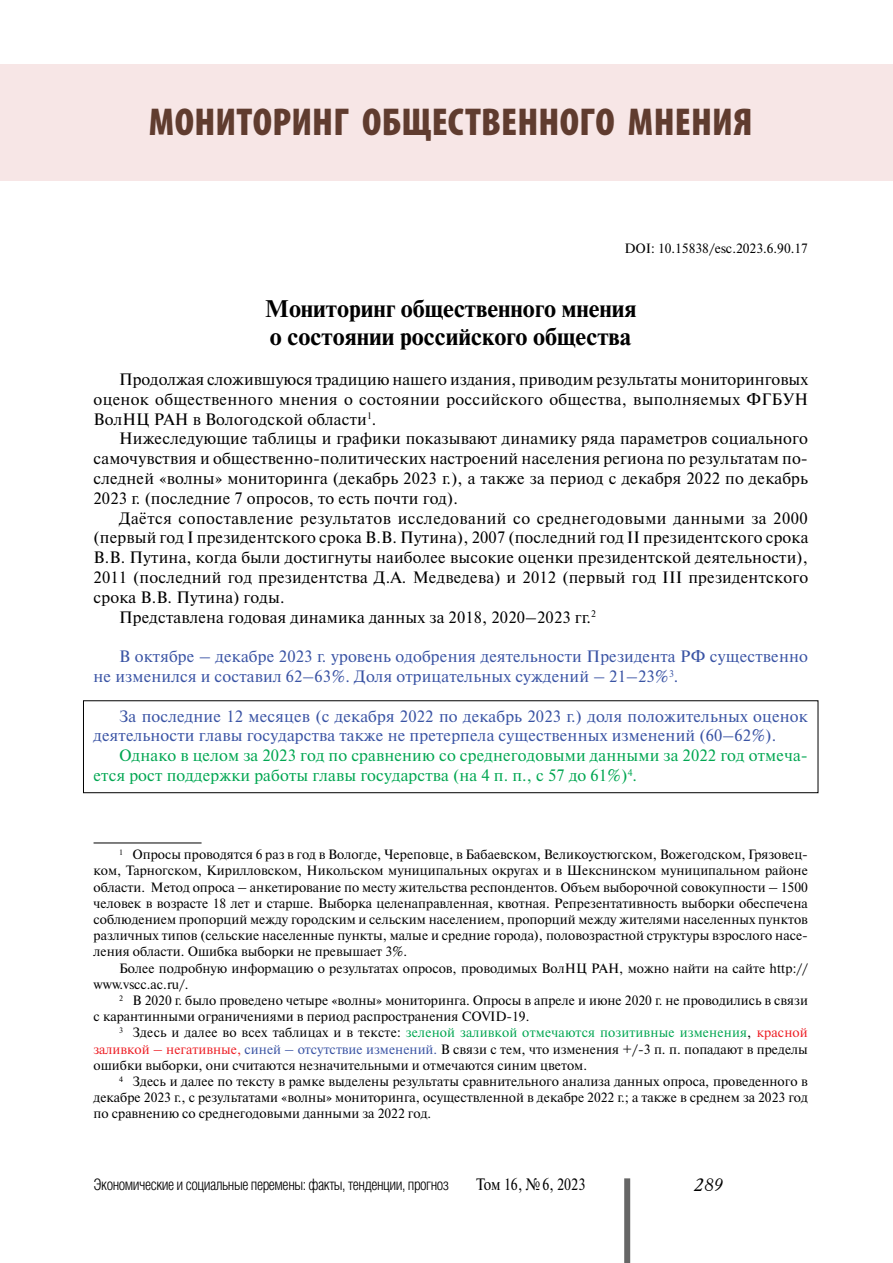
<style>
.page{position:relative;width:893px;height:1263px;background:#fff}
.page>*{position:absolute;margin:0;border:0;box-sizing:border-box;transform-origin:0 0}
.t1{font:900 condensed 39px "Myriad Pro";letter-spacing:.005em;color:#603c2f}
.t2{font:700 24px/28.8px "Newton C";color:#000}
.t3{font:italic 18px "Academy";color:#000}
.t4{font:16.5px/19.8px "Newton C";letter-spacing:.01em;color:#000;text-align:justify}
.t5{font:16.5px/19.8px "Newton C";letter-spacing:.01em;color:#3953a4}
.t6{font:16.5px/19.8px "Newton C";letter-spacing:.01em;color:#00a651}
.t7{font:16.5px "Newton C";letter-spacing:.03em;color:#000}
.t8{font:16.5px "Newton C";letter-spacing:.01em;color:#000;scale:.85 1}
.t9{font:300 15.75px "Helios Cond";letter-spacing:-.03em;color:#000}
.t10{font:13.5px/16.2px "Newton C";color:#000;text-align:justify}
.s1{color:#00a651}
.s2{color:#ed1d24}
.s3{color:#3953a4}
</style>
<div class="page">
<div style="left:0;top:65px;width:893px;height:116px;background:#f7e6e6"></div>
<hr style="left:94px;top:843px;width:108px;height:1px;background:#000">
<div style="left:83px;top:700px;width:735px;height:93px;border:1px solid #000"></div>
<div style="left:624px;top:1178px;width:6px;height:85px;background:#666"></div>
<h1 class="t1" style="left:149px;top:97px;width:605px">МОНИТОРИНГ ОБЩЕСТВЕННОГО МНЕНИЯ</h1>
<p class="t10" style="left:624px;top:240px;width:185px">DOI: 10.15838/esc.2023.6.90.17</p>
<h2 class="t2" style="left:265px;top:294px;width:373px">Мониторинг общественного мнения о состоянии российского общества</h2>
<p class="t4" style="left:94px;top:369px;width:716px;text-indent:26px">Продолжая сложившуюся традицию нашего издания, приводим результаты мониторинговых оценок общественного мнения о состоянии российского общества, выполняемых ФГБУН ВолНЦ РАН в Вологодской области<sup>1</sup>.</p>
<p class="t4" style="left:94px;top:429px;width:716px;text-indent:26px">Нижеследующие таблицы и графики показывают динамику ряда параметров социального самочувствия и общественно-политических настроений населения региона по результатам по&shy;следней «волны» мониторинга (декабрь 2023 г.), а также за период с декабря 2022 по декабрь 2023 г. (последние 7 опросов, то есть почти год).</p>
<p class="t7" style="left:119px;top:509px;width:690px">Даётся сопоставление результатов исследований со среднегодовыми данными за 2000</p>
<p class="t4" style="left:94px;top:528px;width:716px">(первый год I президентского срока В.В. Путина), 2007 (последний год II президентского срока</p>
<p class="t4" style="left:94px;top:548px;width:716px">В.В. Путина, когда были достигнуты наиболее высокие оценки президентской деятельности),</p>
<p class="t4" style="left:94px;top:567px;width:716px">2011 (последний год президентства Д.А. Медведева) и 2012 (первый год III президентского</p>
<p class="t4" style="left:94px;top:587px;width:193px">срока В.В. Путина) годы.</p>
<p class="t4" style="left:119px;top:607px;width:478px">Представлена годовая динамика данных за 2018, 2020–2023 гг.<sup>2</sup></p>
<p class="t5" style="left:94px;top:647px;width:716px;text-indent:26px">В октябре – декабре 2023 г. уровень одобрения деятельности Президента РФ существенно не изменился и составил 62–63%. Доля отрицательных суждений – 21–23%<sup>3</sup>.</p>
<p class="t5" style="left:94px;top:706px;width:716px;text-indent:26px">За последние 12 месяцев (с декабря 2022 по декабрь 2023 г.) доля положительных оценок деятельности главы государства также не претерпела существенных изменений (60–62%).</p>
<p class="t6" style="left:94px;top:746px;width:716px;text-indent:26px">Однако в целом за 2023 год по сравнению со среднегодовыми данными за 2022 год отмеча&shy;ется рост поддержки работы главы государства (на 4 п. п., с 57 до 61%)<sup>4</sup>.</p>
<p class="t10" style="left:94px;top:846px;width:716px;text-indent:26px"><sup>1</sup> Опросы проводятся 6 раз в год в Вологде, Череповце, в Бабаевском, Великоустюгском, Вожегодском, Грязовец&shy;ком, Тарногском, Кирилловском, Никольском муниципальных округах и в Шекснинском муниципальном районе области. Метод опроса – анкетирование по месту жительства респондентов. Объем выборочной совокупности – 1500 человек в возрасте 18 лет и старше. Выборка целенаправленная, квотная. Репрезентативность выборки обеспечена соблюдением пропорций между городским и сельским населением, пропорций между жителями населенных пунктов различных типов (сельские населенные пункты, малые и средние города), половозрастной структуры взрослого насе&shy;ления области. Ошибка выборки не превышает 3%.</p>
<p class="t10" style="left:94px;top:960px;width:716px;text-indent:26px">Более подробную информацию о результатах опросов, проводимых ВолНЦ РАН, можно найти на сайте http:// www.vscc.ac.ru/.</p>
<p class="t10" style="left:94px;top:992px;width:716px;text-indent:26px"><sup>2</sup> В 2020 г. было проведено четыре «волны» мониторинга. Опросы в апреле и июне 2020 г. не проводились в связи с карантинными ограничениями в период распространения COVID-19.</p>
<p class="t10" style="left:94px;top:1025px;width:716px;text-indent:26px"><sup>3</sup> Здесь и далее во всех таблицах и в тексте: <span class="s1">зеленой заливкой отмечаются позитивные изменения</span>, <span class="s2">красной заливкой – негативные,</span> <span class="s3">синей – отсутствие изменений.</span> В связи с тем, что изменения +/-3 п. п. попадают в пределы ошибки выборки, они считаются незначительными и отмечаются синим цветом.</p>
<p class="t10" style="left:94px;top:1073px;width:716px;text-indent:26px"><sup>4</sup> Здесь и далее по тексту в рамке выделены результаты сравнительного анализа данных опроса, проведенного в декабре 2023 г., с результатами «волны» мониторинга, осуществленной в декабре 2022 г.; а также в среднем за 2023 год по сравнению со среднегодовыми данными за 2022 год.</p>
<p class="t9" style="left:94px;top:1176px;width:357px">Экономические и социальные перемены: факты, тенденции, прогноз</p>
<p class="t8" style="left:476px;top:1175px;width:130px">Том 16, №6, 2023</p>
<h3 class="t3" style="left:694px;top:1174px;width:30px">289</h3>
</div>
